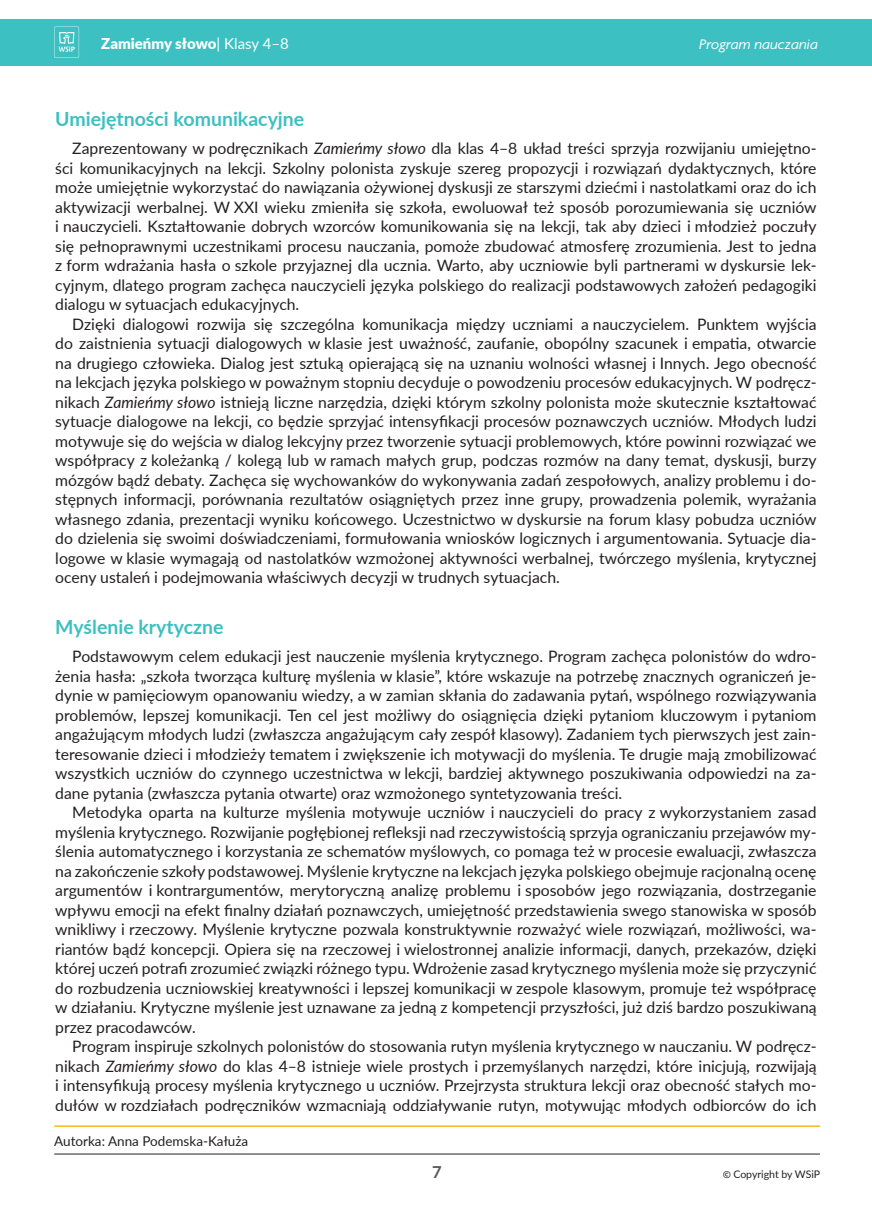
<style>
.page{position:relative;width:872px;height:1212px;background:#fff}
.page>*{position:absolute;margin:0;border:0;box-sizing:border-box;transform-origin:0 0}
.Tytuł_II_rzędu{font:700 19.5px "Lato";color:#3dc0c1}
.t1{font:700 16.5px "Lato";color:#57585a}
.Tekst_podstawowy{font:15.75px/19.5px "Lato";color:#231f20;text-align:justify}
.t2{font:900 15px "Lato";color:#fff}
.t3{font:italic 15px "Agenda Pl";color:#fff}
.t4{font:13.5px "Lato";color:#231f20}
.t5{font:10.5px "Lato";letter-spacing:-.005em;color:#231f20}
.s1{font-weight:400}
.s2{font-style:italic}
.s3{font-family:"Agenda Pl";font-size:13.5px}
</style>
<div class="page">
<div style="left:0;top:20px;width:872px;height:46px;background:#3dc0c1"></div>
<svg style="left:54px;top:27px;width:25px;height:31px"></svg>
<hr style="left:54px;top:1154px;width:766px;height:1px;background:#231f20">
<hr style="left:54px;top:1125px;width:766px;height:2px;background:#fcb814">
<p class="t2" style="left:101px;top:32px;width:189px">Zamieńmy słowo<span class="s1">| Klasy 4–8</span></p>
<p class="t3" style="left:699px;top:35px;width:120px">Program nauczania</p>
<p class="Tytuł_II_rzędu" style="left:55px;top:105px;width:250px">Umiejętności komunikacyjne</p>
<p class="Tekst_podstawowy" style="left:55px;top:138px;width:763px;text-indent:17px">Zaprezentowany w podręcznikach <span class="s2">Zamieńmy słowo</span> dla klas 4–8 układ treści sprzyja rozwijaniu umiejętno&shy;ści komunikacyjnych na lekcji. Szkolny polonista zyskuje szereg propozycji i rozwiązań dydaktycznych, które może umiejętnie wykorzystać do nawiązania ożywionej dyskusji ze starszymi dziećmi i nastolatkami oraz do ich aktywizacji werbalnej. W XXI wieku zmieniła się szkoła, ewoluował też sposób porozumiewania się uczniów i nauczycieli. Kształtowanie dobrych wzorców komunikowania się na lekcji, tak aby dzieci i młodzież poczuły się pełnoprawnymi uczestnikami procesu nauczania, pomoże zbudować atmosferę zrozumienia. Jest to jedna z form wdrażania hasła o szkole przyjaznej dla ucznia. Warto, aby uczniowie byli partnerami w dyskursie lek&shy;cyjnym, dlatego program zachęca nauczycieli języka polskiego do realizacji podstawowych założeń pedagogiki dialogu w sytuacjach edukacyjnych.</p>
<p class="Tekst_podstawowy" style="left:55px;top:314px;width:763px;text-indent:17px">Dzięki dialogowi rozwija się szczególna komunikacja między uczniami a nauczycielem. Punktem wyjścia do zaistnienia sytuacji dialogowych w klasie jest uważność, zaufanie, obopólny szacunek i empatia, otwarcie na drugiego człowieka. Dialog jest sztuką opierającą się na uznaniu wolności własnej i Innych. Jego obecność na lekcjach języka polskiego w poważnym stopniu decyduje o powodzeniu procesów edukacyjnych. W podręcz&shy;nikach <span class="s2">Zamieńmy słowo</span> istnieją liczne narzędzia, dzięki którym szkolny polonista może skutecznie kształtować sytuacje dialogowe na lekcji, co będzie sprzyjać intensyfikacji procesów poznawczych uczniów. Młodych ludzi motywuje się do wejścia w dialog lekcyjny przez tworzenie sytuacji problemowych, które powinni rozwiązać we współpracy z koleżanką / kolegą lub w ramach małych grup, podczas rozmów na dany temat, dyskusji, burzy mózgów bądź debaty. Zachęca się wychowanków do wykonywania zadań zespołowych, analizy problemu i do&shy;stępnych informacji, porównania rezultatów osiągniętych przez inne grupy, prowadzenia polemik, wyrażania własnego zdania, prezentacji wyniku końcowego. Uczestnictwo w dyskursie na forum klasy pobudza uczniów do dzielenia się swoimi doświadczeniami, formułowania wniosków logicznych i argumentowania. Sytuacje dia&shy;logowe w klasie wymagają od nastolatków wzmożonej aktywności werbalnej, twórczego myślenia, krytycznej oceny ustaleń i podejmowania właściwych decyzji w trudnych sytuacjach.</p>
<p class="Tytuł_II_rzędu" style="left:55px;top:613px;width:170px">Myślenie krytyczne</p>
<p class="Tekst_podstawowy" style="left:55px;top:646px;width:763px;text-indent:17px">Podstawowym celem edukacji jest nauczenie myślenia krytycznego. Program zachęca polonistów do wdro&shy;żenia hasła: „szkoła tworząca kulturę myślenia w klasie”, które wskazuje na potrzebę znacznych ograniczeń je&shy;dynie w pamięciowym opanowaniu wiedzy, a w zamian skłania do zadawania pytań, wspólnego rozwiązywania problemów, lepszej komunikacji. Ten cel jest możliwy do osiągnięcia dzięki pytaniom kluczowym i pytaniom angażującym młodych ludzi (zwłaszcza angażującym cały zespół klasowy). Zadaniem tych pierwszych jest zain&shy;teresowanie dzieci i młodzieży tematem i zwiększenie ich motywacji do myślenia. Te drugie mają zmobilizować wszystkich uczniów do czynnego uczestnictwa w lekcji, bardziej aktywnego poszukiwania odpowiedzi na za&shy;dane pytania (zwłaszcza pytania otwarte) oraz wzmożonego syntetyzowania treści.</p>
<p class="Tekst_podstawowy" style="left:55px;top:802px;width:763px;text-indent:17px">Metodyka oparta na kulturze myślenia motywuje uczniów i nauczycieli do pracy z wykorzystaniem zasad myślenia krytycznego. Rozwijanie pogłębionej refleksji nad rzeczywistością sprzyja ograniczaniu przejawów my&shy;ślenia automatycznego i korzystania ze schematów myślowych, co pomaga też w procesie ewaluacji, zwłaszcza na zakończenie szkoły podstawowej. Myślenie krytyczne na lekcjach języka polskiego obejmuje racjonalną ocenę argumentów i kontrargumentów, merytoryczną analizę problemu i sposobów jego rozwiązania, dostrzeganie wpływu emocji na efekt finalny działań poznawczych, umiejętność przedstawienia swego stanowiska w sposób wnikliwy i rzeczowy. Myślenie krytyczne pozwala konstruktywnie rozważyć wiele rozwiązań, możliwości, wa&shy;riantów bądź koncepcji. Opiera się na rzeczowej i wielostronnej analizie informacji, danych, przekazów, dzięki której uczeń potrafi zrozumieć związki różnego typu. Wdrożenie zasad krytycznego myślenia może się przyczynić do rozbudzenia uczniowskiej kreatywności i lepszej komunikacji w zespole klasowym, promuje też współpracę w działaniu. Krytyczne myślenie jest uznawane za jedną z kompetencji przyszłości, już dziś bardzo poszukiwaną przez pracodawców.</p>
<p class="Tekst_podstawowy" style="left:55px;top:1036px;width:763px;text-indent:17px">Program inspiruje szkolnych polonistów do stosowania rutyn myślenia krytycznego w nauczaniu. W podręcz&shy;nikach <span class="s2">Zamieńmy słowo</span> do klas 4–8 istnieje wiele prostych i przemyślanych narzędzi, które inicjują, rozwijają i intensyfikują procesy myślenia krytycznego u uczniów. Przejrzysta struktura lekcji oraz obecność stałych mo&shy;dułów w rozdziałach podręczników wzmacniają oddziaływanie rutyn, motywując młodych odbiorców do ich</p>
<p class="t4" style="left:54px;top:1131px;width:195px">Autorka: Anna Podemska-Kałuża</p>
<p class="t1" style="left:432px;top:1160px;width:11px">7</p>
<p class="t5" style="left:722px;top:1167px;width:99px"><span class="s3">©</span> Copyright by WSiP</p>
</div>
